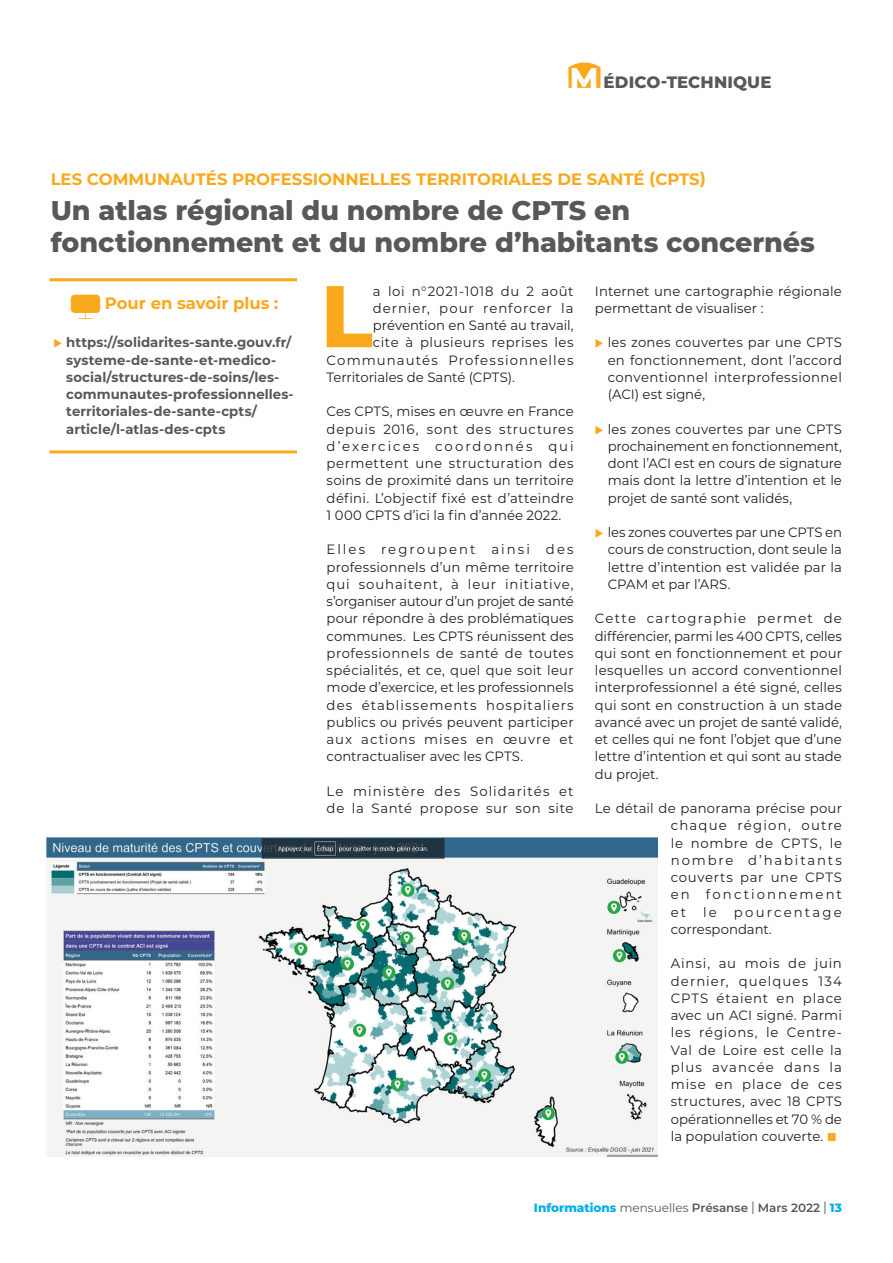
<style>
.page{position:relative;width:893px;height:1263px;background:#fff}
.page>*{position:absolute;margin:0;border:0;box-sizing:border-box;transform-origin:0 0}
.Article_1er_paragrap{font:800 87.45px "Montserrat";color:#f9a91b}
.t1{font:28.65px "Panton Icons A Fill";color:#f9a91b}
.Titre{font:800 27px/31.5px "Montserrat";letter-spacing:-.005em;color:#57585a}
.SurtitreMT{font:700 16.5px "Montserrat";color:#f9a91b}
.Article_Intertitre_g{font:700 16.5px "Montserrat";color:#f9a91b}
.t2{font:800 16.5px "Montserrat";letter-spacing:.01em;color:#57585a}
.Article_Paragraphes{font:13.5px/17.2px "Montserrat";letter-spacing:.01em;color:#231f20;text-align:justify}
.t3{font:700 13.5px/17.2px "Montserrat";letter-spacing:.005em;color:#57585a}
.Article_1er_paragrap-2{font:13.5px "Montserrat";letter-spacing:-.005em;color:#231f20}
.Article_Paragraphes-2{font:13.5px/17.2px "Montserrat";letter-spacing:.065em;color:#231f20}
.Article_1er_paragrap-3{font:13.5px "Montserrat";letter-spacing:.045em;color:#231f20}
.Article_1er_paragrap-4{font:13.5px "Montserrat";letter-spacing:.085em;color:#231f20}
.Article_1er_paragrap-5{font:13.5px "Montserrat";letter-spacing:.075em;color:#231f20}
.t4{font:600 12px "Montserrat";color:#57585a}
.s1{font-size:30px;color:#fff}
.s2{color:#f9a91b}
.s3{font-weight:800;color:#00aeef}
.s4{font-weight:400}
.s5{font-weight:400;font-size:16.8px}
</style>
<div class="page">
<svg style="left:568px;top:63px;width:32px;height:25px"></svg>
<hr style="left:49px;top:450px;width:248px;height:3px;background:#f9a91b">
<hr style="left:49px;top:278px;width:248px;height:3px;background:#f9a91b">
<img style="left:46px;top:837px;width:612px;height:319px">
<p class="t2" style="left:570px;top:70px;width:203px"><span class="s1">M</span> ÉDICO-TECHNIQUE</p>
<p class="SurtitreMT" style="left:51px;top:167px;width:657px">LES COMMUNAUTÉS PROFESSIONNELLES TERRITORIALES DE SANTÉ (CPTS)</p>
<p class="Titre" style="left:51px;top:193px;width:766px">Un atlas régional du nombre de CPTS en fonctionnement et du nombre d’habitants concernés</p>
<p class="Article_1er_paragrap" style="left:321px;top:252px;width:54px">L</p>
<p class="Article_1er_paragrap-3" style="left:373px;top:281px;width:202px">a loi n°2021-1018 du 2 août</p>
<p class="Article_Paragraphes" style="left:595px;top:282px;width:248px">Internet une cartographie régionale permettant de visualiser :</p>
<p class="Article_Paragraphes" style="left:608px;top:333px;width:236px;text-indent:-13px"><span class="s2">◆</span> les zones couvertes par une CPTS en fonctionnement, dont l’accord conventionnel interprofessionnel (ACI) est signé,</p>
<p class="Article_Paragraphes" style="left:608px;top:420px;width:236px;text-indent:-13px"><span class="s2">◆</span> les zones couvertes par une CPTS prochainement en fonctionnement, dont l’ACI est en cours de signature mais dont la lettre d’intention et le projet de santé sont validés,</p>
<p class="Article_Paragraphes" style="left:608px;top:523px;width:236px;text-indent:-13px"><span class="s2">◆</span> les zones couvertes par une CPTS en cours de construction, dont seule la lettre d’intention est validée par la CPAM et par l’ARS.</p>
<p class="Article_Paragraphes" style="left:595px;top:609px;width:249px">Cette cartographie permet de différencier, parmi les 400 CPTS, celles qui sont en fonctionnement et pour lesquelles un accord conventionnel interprofessionnel a été signé, celles qui sont en construction à un stade avancé avec un projet de santé validé, et celles qui ne font l’objet que d’une lettre d’intention et qui sont au stade du projet.</p>
<p class="Article_Paragraphes" style="left:671px;top:799px;width:173px;text-indent:-76px">Le détail de panorama précise pour chaque région, outre le nombre de CPTS, le nombre d’habitants couverts par une CPTS en fonctionnement et le pourcentage correspondant.</p>
<p class="Article_Paragraphes" style="left:671px;top:954px;width:173px">Ainsi, au mois de juin dernier, quelques 134<br>CPTS étaient en place avec un ACI signé. Parmi les régions, le Centre-Val de Loire est celle la plus avancée dans la mise en place de ces structures, avec 18 CPTS opérationnelles et 70 % de la population couverte. <span class="s2">■</span></p>
<p class="t1" style="left:68px;top:293px;width:37px">A</p>
<p class="Article_Intertitre_g" style="left:105px;top:291px;width:175px">Pour en savoir plus :</p>
<p class="t3" style="left:66px;top:333px;width:229px;text-indent:-13px"><span class="s2">◆</span> https://solidarites-sante.gouv.fr/ systeme-de-sante-et-medico&shy;social/structures-de-soins/les&shy;communautes-professionnelles&shy;territoriales-de-sante-cpts/ article/l-atlas-des-cpts</p>
<p class="Article_1er_paragrap-5" style="left:373px;top:299px;width:202px">dernier, pour renforcer la</p>
<p class="Article_1er_paragrap-2" style="left:373px;top:316px;width:202px">prévention en Santé au travail,</p>
<p class="Article_1er_paragrap-3" style="left:373px;top:333px;width:202px">cite à plusieurs reprises les</p>
<p class="Article_1er_paragrap-4" style="left:327px;top:350px;width:248px">Communautés Professionnelles</p>
<p class="Article_1er_paragrap-2" style="left:327px;top:368px;width:190px">Territoriales de Santé (CPTS).</p>
<p class="Article_Paragraphes" style="left:327px;top:402px;width:249px">Ces CPTS, mises en œuvre en France depuis 2016, sont des structures d’exercices coordonnés qui permettent une structuration des soins de proximité dans un territoire défini. L’objectif fixé est d’atteindre 1 000 CPTS d’ici la fin d’année 2022.</p>
<p class="Article_Paragraphes" style="left:327px;top:540px;width:249px">Elles regroupent ainsi des professionnels d’un même territoire qui souhaitent, à leur initiative, s’organiser autour d’un projet de santé pour répondre à des problématiques communes. Les CPTS réunissent des professionnels de santé de toutes spécialités, et ce, quel que soit leur mode d’exercice, et les professionnels des établissements hospitaliers publics ou privés peuvent participer aux actions mises en œuvre et contractualiser avec les CPTS.</p>
<p class="Article_Paragraphes-2" style="left:327px;top:782px;width:248px">Le ministère des Solidarités et de la Santé propose sur son site</p>
<p class="t4" style="left:534px;top:1199px;width:310px"><span class="s3">Informations</span> <span class="s4">mensuelles</span> Présanse <span class="s5">l</span> Mars 2022 <span class="s5">l</span> <span class="s3">13</span></p>
</div>
